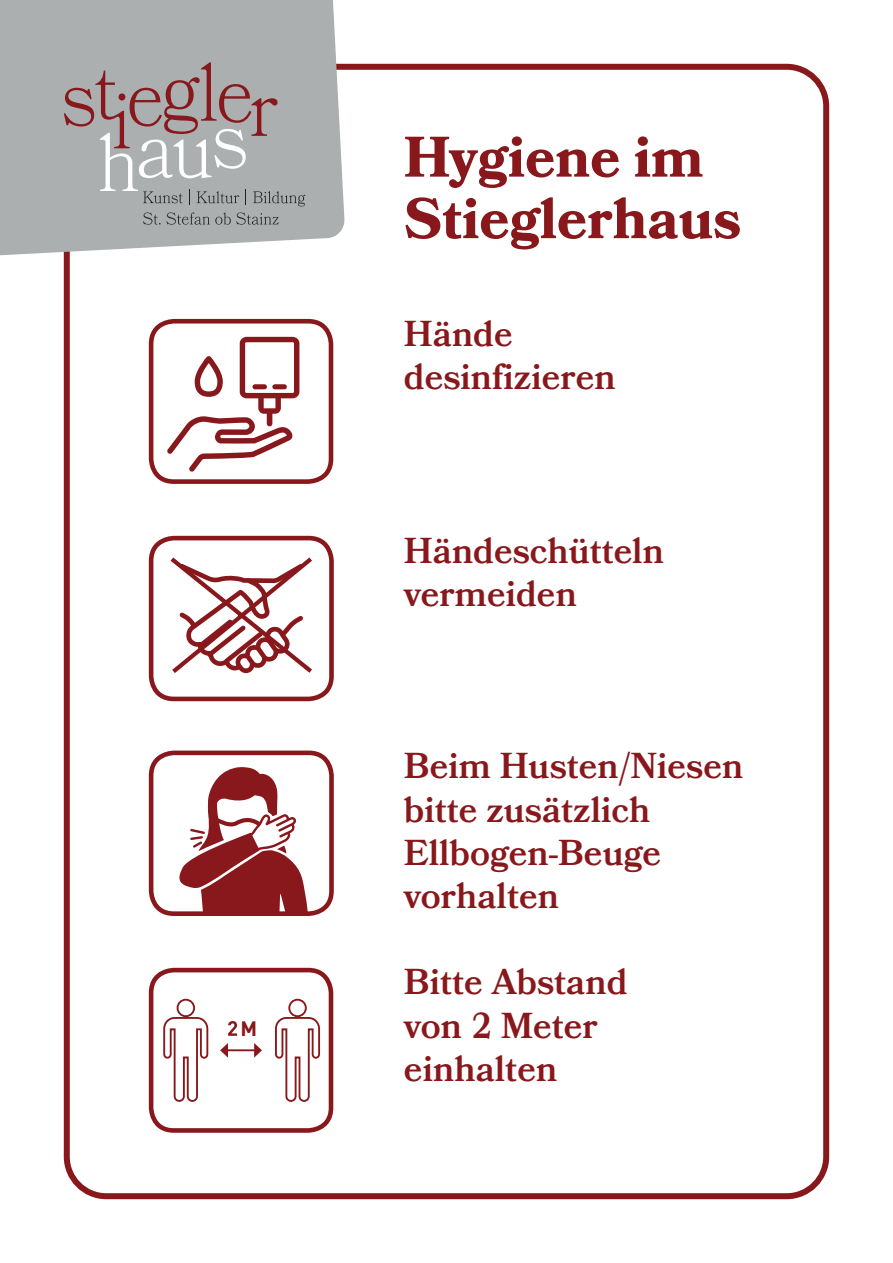
<style>
.page{position:relative;width:893px;height:1263px;background:#fff}
.page>*{position:absolute;margin:0;border:0;box-sizing:border-box;transform-origin:0 0}
.t1{font:700 57px/61.5px "Bookmania";color:#88181b}
.t2{font:600 36px/43.2px "Bookmania";color:#88181b}
.t3{font:700 20.7px "DIN";color:#88181b}
</style>
<div class="page">
<div style="left:64px;top:64px;width:765px;height:1135px;border:6px solid #88181b;border-radius:40px"></div>
<svg style="left:0;top:0;width:345px;height:257px;background:#b3b7b7"></svg>
<svg style="left:64px;top:62px;width:241px;height:144px;background:#aaa5a6"></svg>
<svg style="left:143px;top:212px;width:136px;height:13px;background:#959899"></svg>
<div style="left:149px;top:319px;width:184px;height:165px;border:5px solid #88181b;border-radius:23px"></div>
<svg style="left:167px;top:337px;width:132px;height:135px"></svg>
<div style="left:252px;top:384px;width:15px;height:5px;background:#88181b;border-radius:3px"></div>
<div style="left:272px;top:384px;width:15px;height:5px;background:#88181b;border-radius:3px"></div>
<div style="left:149px;top:536px;width:185px;height:165px;border:5px solid #88181b;border-radius:23px"></div>
<svg style="left:170px;top:557px;width:142px;height:117px"></svg>
<div style="left:149px;top:750px;width:185px;height:166px;border:5px solid #88181b;border-radius:23px"></div>
<svg style="left:174px;top:767px;width:134px;height:147px"></svg>
<div style="left:149px;top:968px;width:184px;height:165px;border:5px solid #88181b;border-radius:23px"></div>
<svg style="left:163px;top:998px;width:157px;height:104px"></svg>
<p class="t3" style="left:241px;top:1015px;width:18px">M</p>
<h1 class="t1" style="left:404px;top:126px;width:338px">Hygiene im<br>Stieglerhaus</h1>
<p class="t2" style="left:404px;top:312px;width:213px">Hände desinfizieren</p>
<p class="t2" style="left:404px;top:529px;width:261px">Händeschütteln vermeiden</p>
<p class="t2" style="left:404px;top:744px;width:341px">Beim Husten/Niesen bitte zusätzlich<br>Ellbogen-Beuge vorhalten</p>
<p class="t2" style="left:404px;top:960px;width:225px">Bitte Abstand von 2 Meter einhalten</p>
</div>
